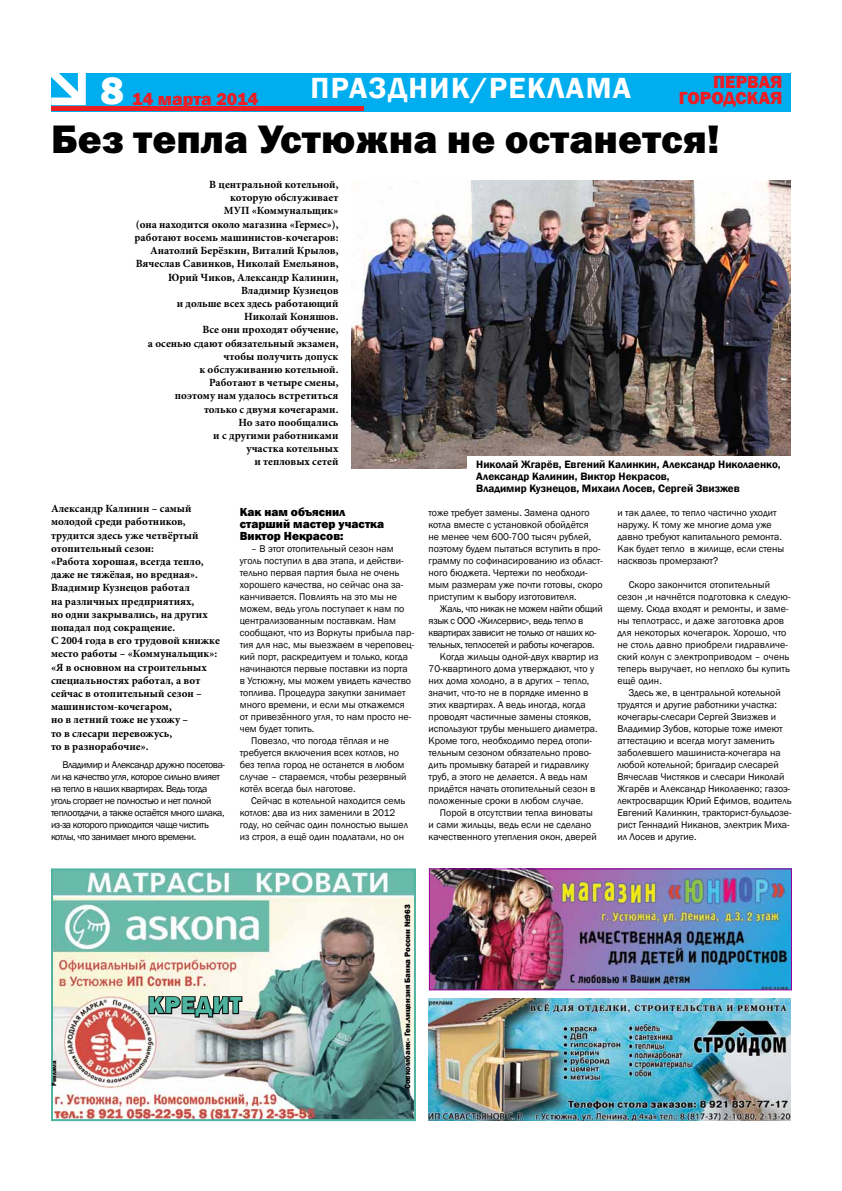
<style>
.page{position:relative;width:842px;height:1191px;background:#fff}
.page>*{position:absolute;margin:0;border:0;box-sizing:border-box;transform-origin:0 0}
.t1{font:40px "Franklin Gothic Heavy C";color:#000}
.t2{font:800 40px "Franklin Gothic";color:#fff}
.t3{font:600 30px "Franklin Gothic";letter-spacing:.05em;color:#fff}
.t4{font:800 24px "Franklin Gothic";letter-spacing:.04em;color:#4eb4a0}
.t5{font:800 18px "Franklin Gothic";color:#ed1d24}
.t6{font:800 12px/12px "Franklin Gothic";color:#000}
.t7{font:700 11px/13.2px "Minion Pro";color:#000}
.t8{font:600 11px/12px "Franklin Gothic";color:#000}
.t9{font:10px/12px "Franklin Gothic";color:#000}
.t10{font:10px/12px "Franklin Gothic";letter-spacing:-.04em;color:#000}
.t11{font:10px "Franklin Gothic";letter-spacing:-.03em;color:#000}
.t12{font:800 8px "Franklin Gothic";color:#000}
.t13{font:800 6px "Franklin Gothic";color:#000}
</style>
<div class="page">
<div style="left:51px;top:73px;width:740px;height:38px;background:#00aeef"></div>
<svg style="left:51px;top:73px;width:35px;height:32px"></svg>
<div style="left:51px;top:106px;width:312px;height:5px;background:#ed1d24"></div>
<img style="left:351px;top:180px;width:440px;height:288px">
<div style="left:467px;top:456px;width:324px;height:48px;background:#fff"></div>
<img style="left:54px;top:871px;width:359px;height:247px">
<div style="left:51px;top:868px;width:365px;height:253px;border:2px solid #4eb4a0"></div>
<img style="left:431px;top:870px;width:359px;height:118px">
<div style="left:429px;top:868px;width:363px;height:122px;border:1px solid #909"></div>
<img style="left:428px;top:998px;width:362px;height:122px">
<svg style="left:147px;top:992px;width:96px;height:26px;background:#95948d"></svg>
<h1 class="t2" style="left:101px;top:65px;width:25px">8</h1>
<h2 class="t3" style="left:310px;top:69px;width:322px">ПРАЗДНИК/РЕКЛАМА</h2>
<h3 class="t5" style="left:132px;top:87px;width:128px">14 марта 2014</h3>
<h3 class="t5" style="left:713px;top:71px;width:71px">ПЕРВАЯ</h3>
<h3 class="t5" style="left:679px;top:87px;width:105px">ГОРОДСКАЯ</h3>
<h1 class="t1" style="left:51px;top:116px;width:670px">Без тепла Устюжна не останется!</h1>
<p class="t7" style="left:134px;top:178px;width:206px;text-align:right">В центральной котельной,<br>которую обслуживает<br>МУП «Коммунальщик»<br>(она находится около магазина «Гермес»), работают восемь машинистов-кочегаров:<br>Анатолий Берёзкин, Виталий Крылов,<br>Вячеслав Савинков, Николай Емельянов,<br>Юрий Чиков, Александр Калинин,<br>Владимир Кузнецов<br>и дольше всех здесь работающий<br>Николай Коняшов.<br>Все они проходят обучение,<br>а осенью сдают обязательный экзамен, чтобы получить допуск<br>к обслуживанию котельной.<br>Работают в четыре смены,<br>поэтому нам удалось встретиться<br>только с двумя кочегарами.<br>Но зато пообщались<br>и с другими работниками<br>участка котельных<br>и тепловых сетей</p>
<p class="t7" style="left:51px;top:502px;width:170px">Александр Калинин – самый молодой среди работников, трудится здесь уже четвёртый отопительный сезон:<br>«Работа хорошая, всегда тепло, даже не тяжёлая, но вредная».<br>Владимир Кузнецов работал<br>на различных предприятиях,<br>но одни закрывались, на других попадал под сокращение.<br>С 2004 года в его трудовой книжке место работы – «Коммунальщик»: «Я в основном на строительных специальностях работал, а вот сейчас в отопительный сезон – машинистом-кочегаром,<br>но в летний тоже не ухожу –<br>то в слесари перевожусь,<br>то в разнорабочие».</p>
<p class="t10" style="left:51px;top:759px;width:176px;text-indent:11px">Владимир и Александр дружно посетова&shy;ли на качество угля, которое сильно влияет на тепло в наших квартирах. Ведь тогда уголь сгорает не полностью и нет полной теплоотдачи, а также остаётся много шлака, из-за которого приходится чаще чистить котлы, что занимает много времени.</p>
<p class="t6" style="left:240px;top:506px;width:146px">Как нам объяснил старший мастер участка<br>Виктор Некрасов:</p>
<p class="t9" style="left:251px;top:543px;width:144px">– В этот отопительный сезон нам</p>
<p class="t9" style="left:240px;top:555px;width:165px">уголь поступил в два этапа, и действи-</p>
<p class="t9" style="left:240px;top:567px;width:161px">тельно первая партия была не очень</p>
<p class="t9" style="left:240px;top:579px;width:165px">хорошего качества, но сейчас она за-</p>
<p class="t9" style="left:240px;top:591px;width:159px">канчивается. Повлиять на это мы не</p>
<p class="t9" style="left:240px;top:603px;width:166px">можем, ведь уголь поступает к нам по</p>
<p class="t9" style="left:240px;top:615px;width:158px">централизованным поставкам. Нам</p>
<p class="t9" style="left:240px;top:627px;width:176px">сообщают, что из Воркуты прибыла пар-</p>
<p class="t9" style="left:240px;top:639px;width:176px">тия для нас, мы выезжаем в череповец-</p>
<p class="t9" style="left:240px;top:651px;width:170px">кий порт, раскредитуем и только, когда</p>
<p class="t9" style="left:240px;top:663px;width:169px">начинаются первые поставки из порта</p>
<p class="t9" style="left:240px;top:675px;width:173px">в Устюжну, мы можем увидеть качество</p>
<p class="t9" style="left:240px;top:687px;width:167px">топлива. Процедура закупки занимает</p>
<p class="t9" style="left:240px;top:699px;width:167px">много времени, и если мы откажемся</p>
<p class="t9" style="left:240px;top:711px;width:173px">от привезённого угля, то нам просто не-</p>
<p class="t9" style="left:240px;top:723px;width:76px">чем будет топить.</p>
<p class="t9" style="left:251px;top:735px;width:139px">Повезло, что погода тёплая и не</p>
<p class="t9" style="left:240px;top:747px;width:161px">требуется включения всех котлов, но</p>
<p class="t9" style="left:240px;top:759px;width:166px">без тепла город не останется в любом</p>
<p class="t9" style="left:240px;top:771px;width:168px">случае – стараемся, чтобы резервный</p>
<p class="t9" style="left:240px;top:783px;width:117px">котёл всегда был наготове.</p>
<p class="t9" style="left:251px;top:795px;width:156px">Сейчас в котельной находится семь</p>
<p class="t9" style="left:240px;top:807px;width:157px">котлов: два из них заменили в 2012</p>
<p class="t9" style="left:240px;top:819px;width:170px">году, но сейчас один полностью вышел</p>
<p class="t9" style="left:240px;top:831px;width:166px">из строя, а ещё один подлатали, но он</p>
<p class="t8" style="left:476px;top:458px;width:306px">Николай Жгарёв, Евгений Калинкин, Александр Николаенко,<br>Александр Калинин, Виктор Некрасов,<br>Владимир Кузнецов, Михаил Лосев, Сергей Звизжев</p>
<p class="t9" style="left:429px;top:507px;width:176px">тоже требует замены. Замена одного котла вместе с установкой обойдётся<br>не менее чем 600-700 тысяч рублей, поэтому будем пытаться вступить в про&shy;грамму по софинасированию из област&shy;ного бюджета. Чертежи по необходи&shy;мым размерам уже почти готовы, скоро приступим к выбору изготовителя.</p>
<p class="t11" style="left:440px;top:602px;width:164px">Жаль, что никак не можем найти общий</p>
<p class="t11" style="left:429px;top:614px;width:156px">язык с ООО «Жилсервис», ведь тепло в</p>
<p class="t11" style="left:429px;top:626px;width:169px">квартирах зависит не только от наших ко-</p>
<p class="t11" style="left:429px;top:638px;width:167px">тельных, теплосетей и работы кочегаров.</p>
<p class="t9" style="left:440px;top:651px;width:160px">Когда жильцы одной-двух квартир из</p>
<p class="t9" style="left:429px;top:663px;width:167px">70-квартиного дома утверждают, что у</p>
<p class="t9" style="left:429px;top:675px;width:162px">них дома холодно, а в других – тепло,</p>
<p class="t9" style="left:429px;top:687px;width:161px">значит, что-то не в порядке именно в</p>
<p class="t9" style="left:429px;top:699px;width:159px">этих квартирах. А ведь иногда, когда</p>
<p class="t9" style="left:429px;top:711px;width:164px">проводят частичные замены стояков,</p>
<p class="t9" style="left:429px;top:723px;width:171px">используют трубы меньшего диаметра.</p>
<p class="t9" style="left:429px;top:735px;width:165px">Кроме того, необходимо перед отопи-</p>
<p class="t9" style="left:429px;top:747px;width:164px">тельным сезоном обязательно прово-</p>
<p class="t9" style="left:429px;top:759px;width:162px">дить промывку батарей и гидравлику</p>
<p class="t9" style="left:429px;top:771px;width:161px">труб, а этого не делается. А ведь нам</p>
<p class="t9" style="left:429px;top:783px;width:168px">придётся начать отопительный сезон в</p>
<p class="t9" style="left:429px;top:795px;width:156px">положенные сроки в любом случае.</p>
<p class="t9" style="left:440px;top:807px;width:154px">Порой в отсутствии тепла виноваты</p>
<p class="t9" style="left:429px;top:819px;width:164px">и сами жильцы, ведь если не сделано</p>
<p class="t9" style="left:429px;top:831px;width:170px">качественного утепления окон, дверей</p>
<p class="t9" style="left:617px;top:507px;width:168px">и так далее, то тепло частично уходит наружу. К тому же многие дома уже давно требуют капитального ремонта.<br>Как будет тепло в жилище, если стены насквозь промерзают?</p>
<p class="t9" style="left:617px;top:579px;width:175px;text-indent:11px">Скоро закончится отопительный сезон ,и начнётся подготовка к следую&shy;щему. Сюда входят и ремонты, и заме&shy;ны теплотрасс, и даже заготовка дров для некоторых кочегарок. Хорошо, что не столь давно приобрели гидравличе&shy;ский колун с электроприводом – очень теперь выручает, но неплохо бы купить ещё один.</p>
<p class="t9" style="left:617px;top:687px;width:176px;text-indent:11px">Здесь же, в центральной котельной трудятся и другие работники участка: кочегары-слесари Сергей Звизжев и Владимир Зубов, которые тоже имеют аттестацию и всегда могут заменить заболевшего машиниста-кочегара на любой котельной; бригадир слесарей Вячеслав Чистяков и слесари Николай Жгарёв и Александр Николаенко; газоэ&shy;лектросварщик Юрий Ефимов, водитель Евгений Калинкин, тракторист-бульдозе&shy;рист Геннадий Никанов, электрик Миха&shy;ил Лосев и другие.</p>
<p class="t13" style="left:50px;top:1086px;width:27px;rotate:-90deg">Реклама</p>
<h3 class="t4" style="left:148px;top:989px;width:95px">КРЕДИТ</h3>
<p class="t12" style="left:402px;top:1092px;width:189px;rotate:-90deg">«Совкомбанк» Ген.лицензия Банка России №963</p>
</div>
